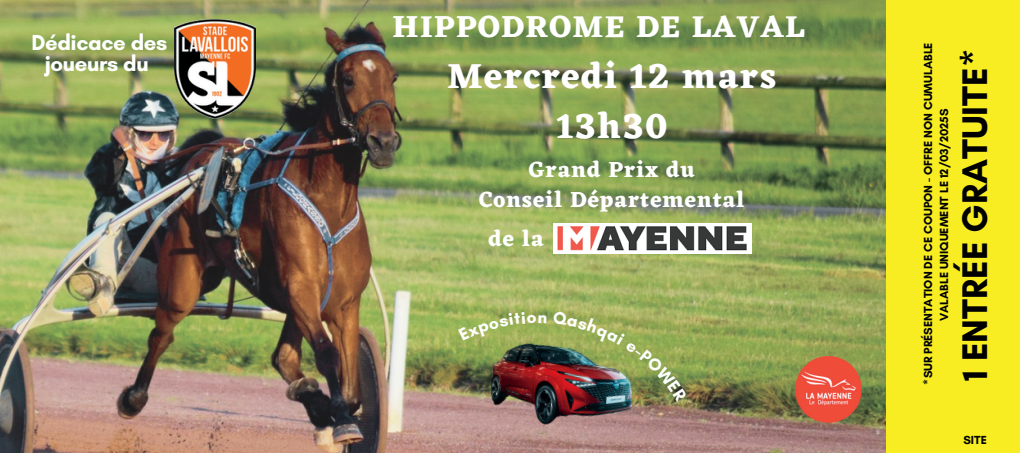
<style>
.page{position:relative;width:1020px;height:453px;background:#fff}
.page>*{position:absolute;margin:0;border:0;box-sizing:border-box;transform-origin:0 0}
.t1{font:700 36.4px/50.4px "Eczar";letter-spacing:.045em;color:#fff;text-align:center}
.t2{font:700 36.4px "Glacial Indifference";color:#000}
.t3{font:700 31.6px "Eczar";letter-spacing:.045em;color:#fff}
.t4{font:700 22.4px/30.4px "Eczar";letter-spacing:.045em;color:#fff;text-align:center}
.t5{font:700 22px/21.2px "Glacial Indifference";letter-spacing:-.02em;color:#fff;text-align:center}
.t6{font:700 12px/16px "Glacial Indifference";color:#000;text-align:center}
</style>
<div class="page">
<img style="left:0;top:0;width:886px;height:453px">
<img style="left:174px;top:20px;width:81px;height:99px">
<img style="left:804px;top:357px;width:57px;height:66px">
<img style="left:331px;top:159px;width:473px;height:294px">
<div style="left:886px;top:0;width:134px;height:453px;background:#f7ed22"></div>
<svg style="left:458px;top:311px;width:89px;height:29px"></svg>
<img style="left:553px;top:311px;width:135px;height:91px">
<h3 class="t5" style="left:31px;top:32px;width:137px">Dédicace des joueurs du</h3>
<p class="t3" style="left:393px;top:8px;width:414px">HIPPODROME DE LAVAL</p>
<p class="t6" style="left:920px;top:385px;width:344px;rotate:-90deg">*SUR PRÉSENTATION DE CE COUPON - OFFRE NON CUMULABLE<br>VALABLE UNIQUEMENT LE 12/03/2025S</p>
<h2 class="t1" style="left:447px;top:50px;width:331px">Mercredi 12 mars<br>13h30</h2>
<h1 class="t2" style="left:953px;top:381px;width:334px;rotate:-90deg">1 ENTRÉE GRATUITE*</h1>
<p class="t4" style="left:479px;top:154px;width:267px">Grand Prix du<br>Conseil Départemental</p>
<h4 class="t4" style="left:489px;top:223px;width:57px">de la</h4>
<p class="t6" style="left:963px;top:432px;width:25px">SITE</p>
</div>
